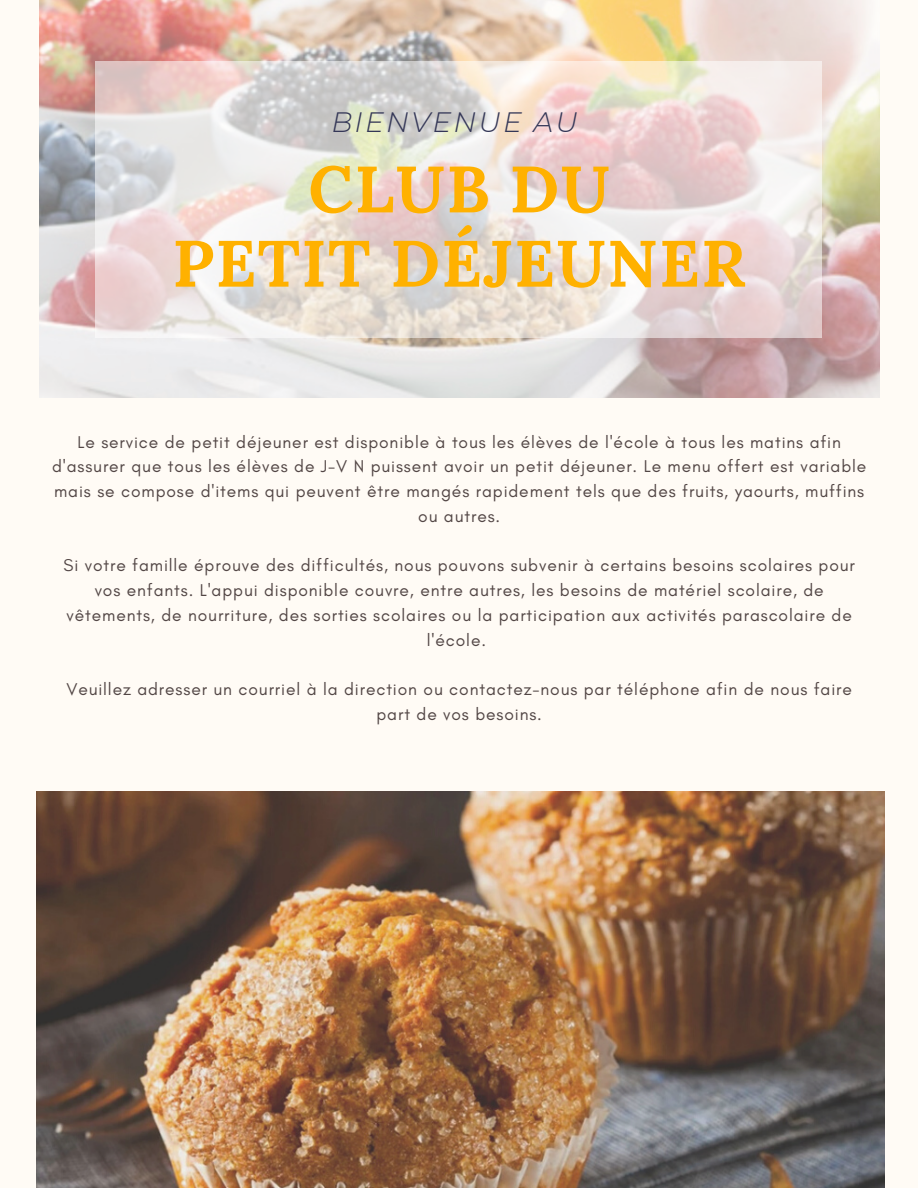
<style>
.page{position:relative;width:918px;height:1188px;background:#fffbf5}
.page>*{position:absolute;margin:0;border:0;box-sizing:border-box;transform-origin:0 0}
.t1{font:700 65.4px "Lora";letter-spacing:.02em;color:#ffb100}
.t2{font:italic 300 28.05px "Montserrat";letter-spacing:.08em;color:#343757}
.t3{font:17.4px/24.8px "Glacial Indifference";letter-spacing:.05em;color:#524645;text-align:center}
</style>
<div class="page">
<img style="left:39px;top:0;width:840px;height:397px">
<img style="left:37px;top:792px;width:847px;height:396px">
<svg style="left:96px;top:61px;width:726px;height:277px"></svg>
<p class="t2" style="left:331px;top:105px;width:248px">BIENVENUE AU</p>
<p class="t1" style="left:308px;top:147px;width:303px">CLUB DU</p>
<p class="t1" style="left:172px;top:221px;width:575px">PETIT DÉJEUNER</p>
<p class="t3" style="left:52px;top:429px;width:816px">Le service de petit déjeuner est disponible à tous les élèves de l'école à tous les matins afin d'assurer que tous les élèves de J-V N puissent avoir un petit déjeuner. Le menu offert est variable mais se compose d'items qui peuvent être mangés rapidement tels que des fruits, yaourts, muffins ou autres.</p>
<p class="t3" style="left:63px;top:553px;width:793px">Si votre famille éprouve des difficultés, nous pouvons subvenir à certains besoins scolaires pour vos enfants. L'appui disponible couvre, entre autres, les besoins de matériel scolaire, de vêtements, de nourriture, des sorties scolaires ou la participation aux activités parascolaire de l'école.</p>
<p class="t3" style="left:66px;top:677px;width:787px">Veuillez adresser un courriel à la direction ou contactez-nous par téléphone afin de nous faire part de vos besoins.</p>
</div>
